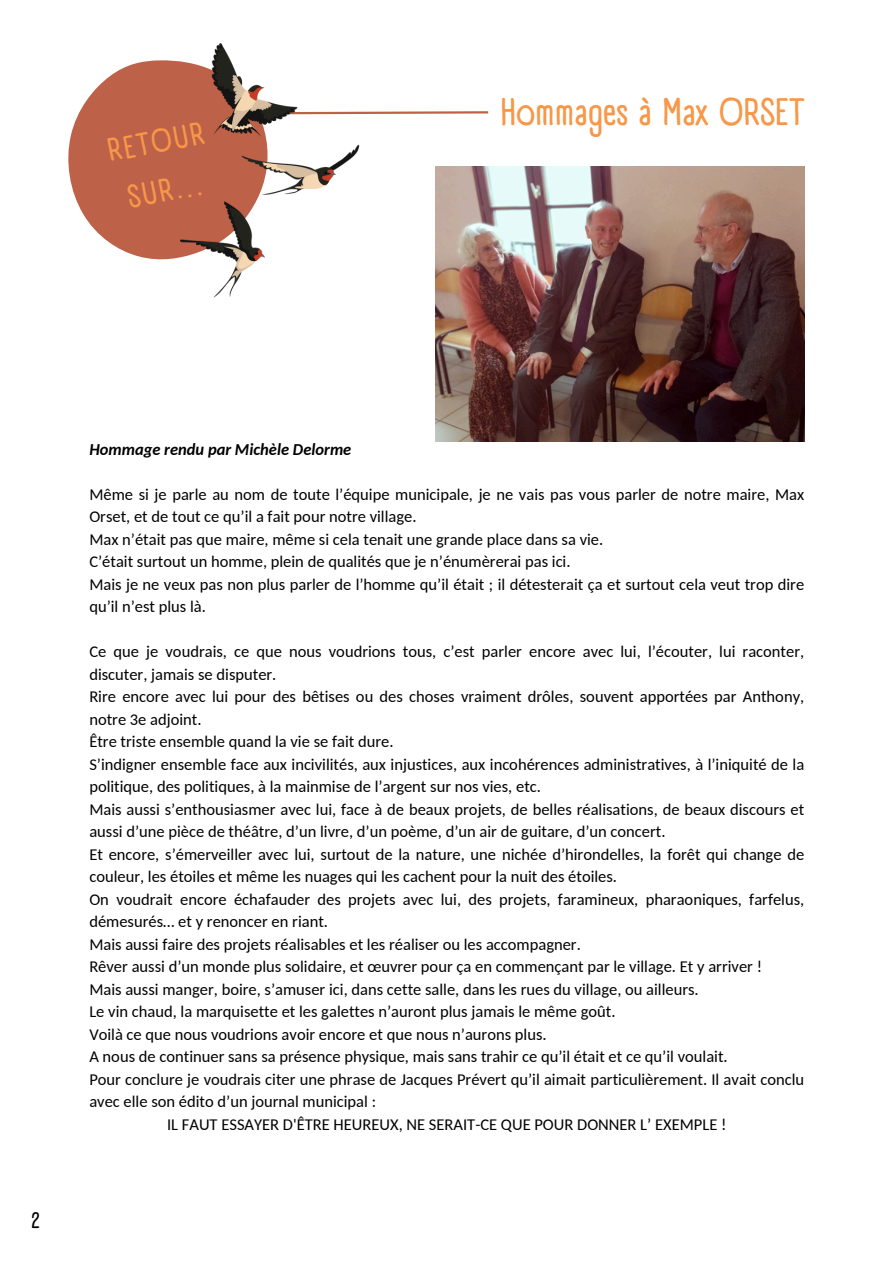
<style>
.page{position:relative;width:894px;height:1264px;background:#fff}
.page>*{position:absolute;margin:0;border:0;box-sizing:border-box;transform-origin:0 0}
.t1{font:700 37.5px "A Day Without Sun Text";color:#f79748}
.t2{font:700 31.5px/49.7px "A Day Without Sun Text";color:#f79748;text-align:center}
.t3{font:700 22.5px "A Day Without Sun Text";color:#000}
.t4{font:16.5px/22.5px "Carlito";color:#000}
.t5{font:italic 700 16.5px "Carlito";color:#000}
</style>
<div class="page">
<svg style="left:68px;top:60px;width:422px;height:202px"></svg>
<img style="left:436px;top:167px;width:367px;height:274px">
<img style="left:181px;top:43px;width:202px;height:255px">
<h1 class="t2" style="left:103px;top:127px;width:99px;rotate:-11deg">RETOUR<br>SUR...</h1>
<p class="t1" style="left:499px;top:89px;width:306px">Hommages à Max ORSET</p>
<p class="t3" style="left:32px;top:1206px;width:11px">2</p>
<h2 class="t5" style="left:89px;top:442px;width:263px">Hommage rendu par Michèle Delorme</h2>
<p class="t4" style="left:89px;top:484px;width:716px">Même si je parle au nom de toute l’équipe municipale, je ne vais pas vous parler de notre maire, Max<br>Orset, et de tout ce qu’il a fait pour notre village.</p>
<p class="t4" style="left:89px;top:529px;width:515px">Max n’était pas que maire, même si cela tenait une grande place dans sa vie.</p>
<h3 class="t4" style="left:89px;top:551px;width:482px">C’était surtout un homme, plein de qualités que je n’énumèrerai pas ici.</h3>
<p class="t4" style="left:89px;top:574px;width:716px">Mais je ne veux pas non plus parler de l’homme qu’il était ; il détesterait ça et surtout cela veut trop dire qu’il n’est plus là.</p>
<p class="t4" style="left:89px;top:641px;width:716px">Ce que je voudrais, ce que nous voudrions tous, c’est parler encore avec lui, l’écouter, lui raconter, discuter, jamais se disputer.</p>
<p class="t4" style="left:89px;top:686px;width:716px">Rire encore avec lui pour des bêtises ou des choses vraiment drôles, souvent apportées par Anthony, notre 3e adjoint.</p>
<p class="t4" style="left:89px;top:731px;width:305px">Être triste ensemble quand la vie se fait dure.</p>
<p class="t4" style="left:89px;top:754px;width:716px">S’indigner ensemble face aux incivilités, aux injustices, aux incohérences administratives, à l’iniquité de la politique, des politiques, à la mainmise de l’argent sur nos vies, etc.</p>
<p class="t4" style="left:89px;top:799px;width:716px">Mais aussi s’enthousiasmer avec lui, face à de beaux projets, de belles réalisations, de beaux discours et aussi d’une pièce de théâtre, d’un livre, d’un poème, d’un air de guitare, d’un concert.</p>
<p class="t4" style="left:89px;top:844px;width:716px">Et encore, s’émerveiller avec lui, surtout de la nature, une nichée d’hirondelles, la forêt qui change de couleur, les étoiles et même les nuages qui les cachent pour la nuit des étoiles.</p>
<p class="t4" style="left:89px;top:889px;width:716px">On voudrait encore échafauder des projets avec lui, des projets, faramineux, pharaoniques, farfelus, démesurés… et y renoncer en riant.</p>
<p class="t4" style="left:89px;top:934px;width:493px">Mais aussi faire des projets réalisables et les réaliser ou les accompagner.</p>
<p class="t4" style="left:89px;top:956px;width:674px">Rêver aussi d’un monde plus solidaire, et œuvrer pour ça en commençant par le village. Et y arriver !</p>
<p class="t4" style="left:89px;top:979px;width:610px">Mais aussi manger, boire, s’amuser ici, dans cette salle, dans les rues du village, ou ailleurs.</p>
<p class="t4" style="left:89px;top:1001px;width:527px">Le vin chaud, la marquisette et les galettes n’auront plus jamais le même goût.</p>
<p class="t4" style="left:89px;top:1024px;width:458px">Voilà ce que nous voudrions avoir encore et que nous n’aurons plus.</p>
<p class="t4" style="left:89px;top:1046px;width:639px">A nous de continuer sans sa présence physique, mais sans trahir ce qu’il était et ce qu’il voulait.</p>
<p class="t4" style="left:89px;top:1069px;width:716px">Pour conclure je voudrais citer une phrase de Jacques Prévert qu’il aimait particulièrement. Il avait conclu avec elle son édito d’un journal municipal :</p>
<p class="t4" style="left:167px;top:1114px;width:560px">IL FAUT ESSAYER D'ÊTRE HEUREUX, NE SERAIT-CE QUE POUR DONNER L’ EXEMPLE !</p>
</div>
